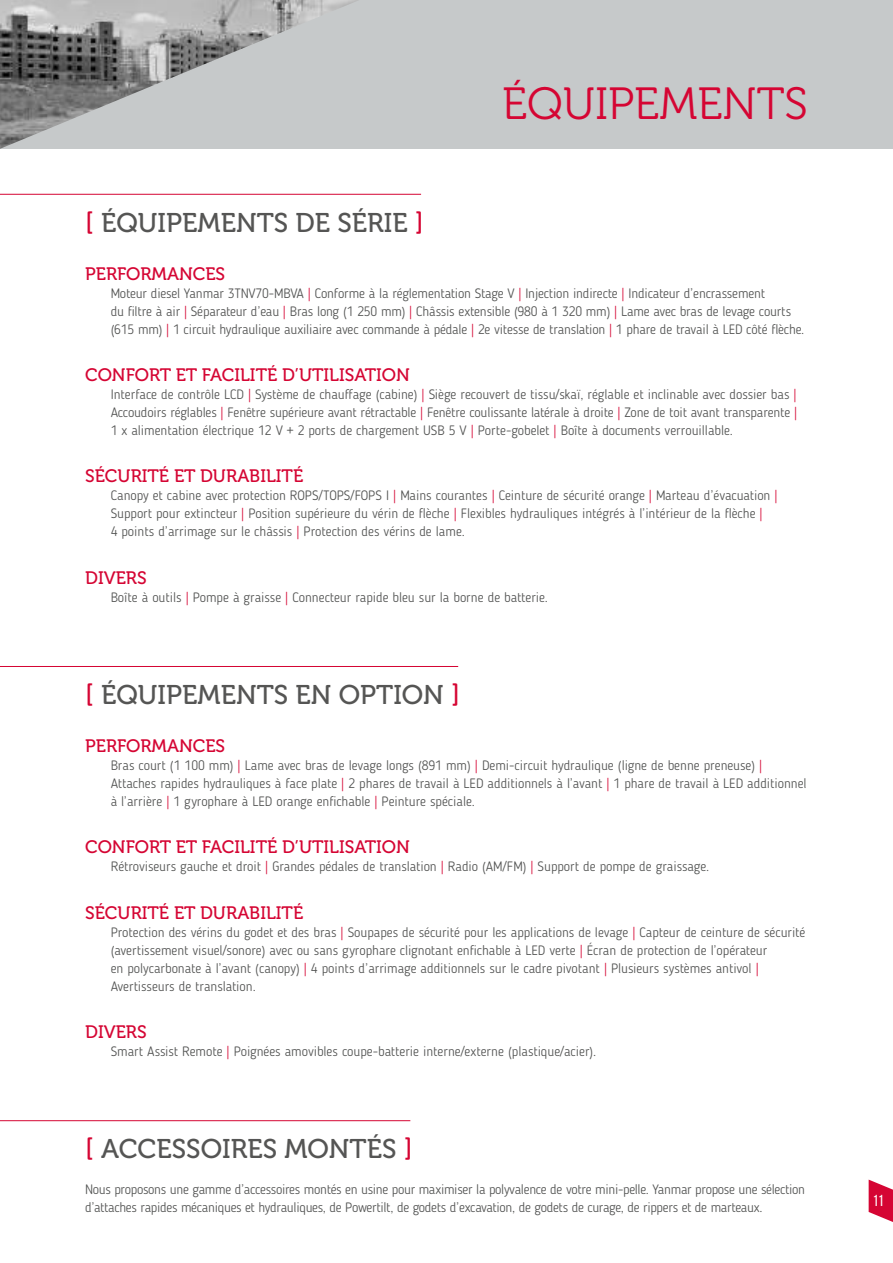
<style>
.page{position:relative;width:893px;height:1263px;background:#fff}
.page>*{position:absolute;margin:0;border:0;box-sizing:border-box;transform-origin:0 0}
.t1{font:45px "Museo 300";color:#d50533}
.t2{font:27px "Museo 500";color:#555554}
.t3{font:18px "Museo 500";color:#d50533}
.t4{font:15.9px "Bebas Neue";color:#fff}
.t5{font:300 13.5px/18px "Blogger Sans";color:#525352}
.t6{font:300 13.5px/18px "Blogger Sans";letter-spacing:-.02em;color:#525352}
.s1{color:#d50533}
</style>
<div class="page">
<div style="left:0;top:0;width:893px;height:149px;background:#c6c9ca"></div>
<img style="left:0;top:0;width:358px;height:149px">
<hr style="left:0;top:194px;width:421px;height:1px;background:#d50533">
<hr style="left:0;top:666px;width:458px;height:1px;background:#d50533">
<hr style="left:0;top:1120px;width:410px;height:1px;background:#d50533">
<svg style="left:869px;top:1179px;width:24px;height:43px"></svg>
<h1 class="t1" style="left:502px;top:79px;width:307px">ÉQUIPEMENTS</h1>
<h2 class="t2" style="left:85px;top:207px;width:340px"><span class="s1">[</span> ÉQUIPEMENTS DE SÉRIE <span class="s1">]</span></h2>
<h3 class="t3" style="left:85px;top:264px;width:142px">PERFORMANCES</h3>
<p class="t5" style="left:111px;top:284px;width:695px">Moteur diesel Yanmar 3TNV70-MBVA <span class="s1">|</span> Conforme à la réglementation Stage V <span class="s1">|</span> Injection indirecte <span class="s1">|</span> Indicateur d’encrassement<br>du filtre à air <span class="s1">|</span> Séparateur d’eau <span class="s1">|</span> Bras long (1 250 mm) <span class="s1">|</span> Châssis extensible (980 à 1 320 mm) <span class="s1">|</span> Lame avec bras de levage courts (615 mm) <span class="s1">|</span> 1 circuit hydraulique auxiliaire avec commande à pédale <span class="s1">|</span> 2e vitesse de translation <span class="s1">|</span> 1 phare de travail à LED côté flèche.</p>
<h3 class="t3" style="left:85px;top:365px;width:326px">CONFORT ET FACILITÉ D’UTILISATION</h3>
<p class="t5" style="left:111px;top:386px;width:688px;text-align:justify">Interface de contrôle LCD <span class="s1">|</span> Système de chauffage (cabine) <span class="s1">|</span> Siège recouvert de tissu/skaï, réglable et inclinable avec dossier bas <span class="s1">| </span>Accoudoirs réglables <span class="s1">|</span> Fenêtre supérieure avant rétractable <span class="s1">|</span> Fenêtre coulissante latérale à droite <span class="s1">|</span> Zone de toit avant transparente <span class="s1">| </span>1 x alimentation électrique 12 V + 2 ports de chargement USB 5 V <span class="s1">|</span> Porte-gobelet <span class="s1">|</span> Boîte à documents verrouillable.</p>
<h3 class="t3" style="left:85px;top:466px;width:220px">SÉCURITÉ ET DURABILITÉ</h3>
<p class="t5" style="left:111px;top:487px;width:668px">Canopy et cabine avec protection ROPS/TOPS/FOPS I <span class="s1">|</span> Mains courantes <span class="s1">|</span> Ceinture de sécurité orange <span class="s1">|</span> Marteau d’évacuation <span class="s1">|<br></span>Support pour extincteur <span class="s1">|</span> Position supérieure du vérin de flèche <span class="s1">|</span> Flexibles hydrauliques intégrés à l’intérieur de la flèche <span class="s1">|<br></span>4 points d’arrimage sur le châssis <span class="s1">|</span> Protection des vérins de lame.</p>
<h3 class="t3" style="left:85px;top:567px;width:63px">DIVERS</h3>
<p class="t5" style="left:111px;top:588px;width:439px">Boîte à outils <span class="s1">|</span> Pompe à graisse <span class="s1">|</span> Connecteur rapide bleu sur la borne de batterie.</p>
<h2 class="t2" style="left:85px;top:680px;width:376px"><span class="s1">[</span> ÉQUIPEMENTS EN OPTION <span class="s1">]</span></h2>
<h3 class="t3" style="left:85px;top:736px;width:142px">PERFORMANCES</h3>
<p class="t5" style="left:111px;top:757px;width:697px">Bras court (1 100 mm) <span class="s1">|</span> Lame avec bras de levage longs (891 mm) <span class="s1">|</span> Demi-circuit hydraulique (ligne de benne preneuse) <span class="s1">|<br></span>Attaches rapides hydrauliques à face plate <span class="s1">|</span> 2 phares de travail à LED additionnels à l’avant <span class="s1">|</span> 1 phare de travail à LED additionnel à l’arrière <span class="s1">|</span> 1 gyrophare à LED orange enfichable <span class="s1">|</span> Peinture spéciale.</p>
<h3 class="t3" style="left:85px;top:837px;width:326px">CONFORT ET FACILITÉ D’UTILISATION</h3>
<p class="t5" style="left:111px;top:858px;width:600px">Rétroviseurs gauche et droit <span class="s1">|</span> Grandes pédales de translation <span class="s1">|</span> Radio (AM/FM) <span class="s1">|</span> Support de pompe de graissage.</p>
<h3 class="t3" style="left:85px;top:902px;width:220px">SÉCURITÉ ET DURABILITÉ</h3>
<p class="t5" style="left:111px;top:923px;width:696px">Protection des vérins du godet et des bras <span class="s1">|</span> Soupapes de sécurité pour les applications de levage <span class="s1">|</span> Capteur de ceinture de sécurité (avertissement visuel/sonore) avec ou sans gyrophare clignotant enfichable à LED verte <span class="s1">|</span> Écran de protection de l’opérateur<br>en polycarbonate à l’avant (canopy) <span class="s1">|</span> 4 points d’arrimage additionnels sur le cadre pivotant <span class="s1">|</span> Plusieurs systèmes antivol <span class="s1">| </span>Avertisseurs de translation.</p>
<h3 class="t3" style="left:85px;top:1022px;width:63px">DIVERS</h3>
<p class="t5" style="left:111px;top:1042px;width:487px">Smart Assist Remote <span class="s1">|</span> Poignées amovibles coupe-batterie interne/externe (plastique/acier).</p>
<h2 class="t2" style="left:85px;top:1134px;width:329px"><span class="s1">[</span> ACCESSOIRES MONTÉS <span class="s1">]</span></h2>
<p class="t6" style="left:85px;top:1180px;width:721px">Nous proposons une gamme d’accessoires montés en usine pour maximiser la polyvalence de votre mini-pelle. Yanmar propose une sélection d’attaches rapides mécaniques et hydrauliques, de Powertilt, de godets d’excavation, de godets de curage, de rippers et de marteaux.</p>
<p class="t4" style="left:873px;top:1192px;width:12px">11</p>
</div>
